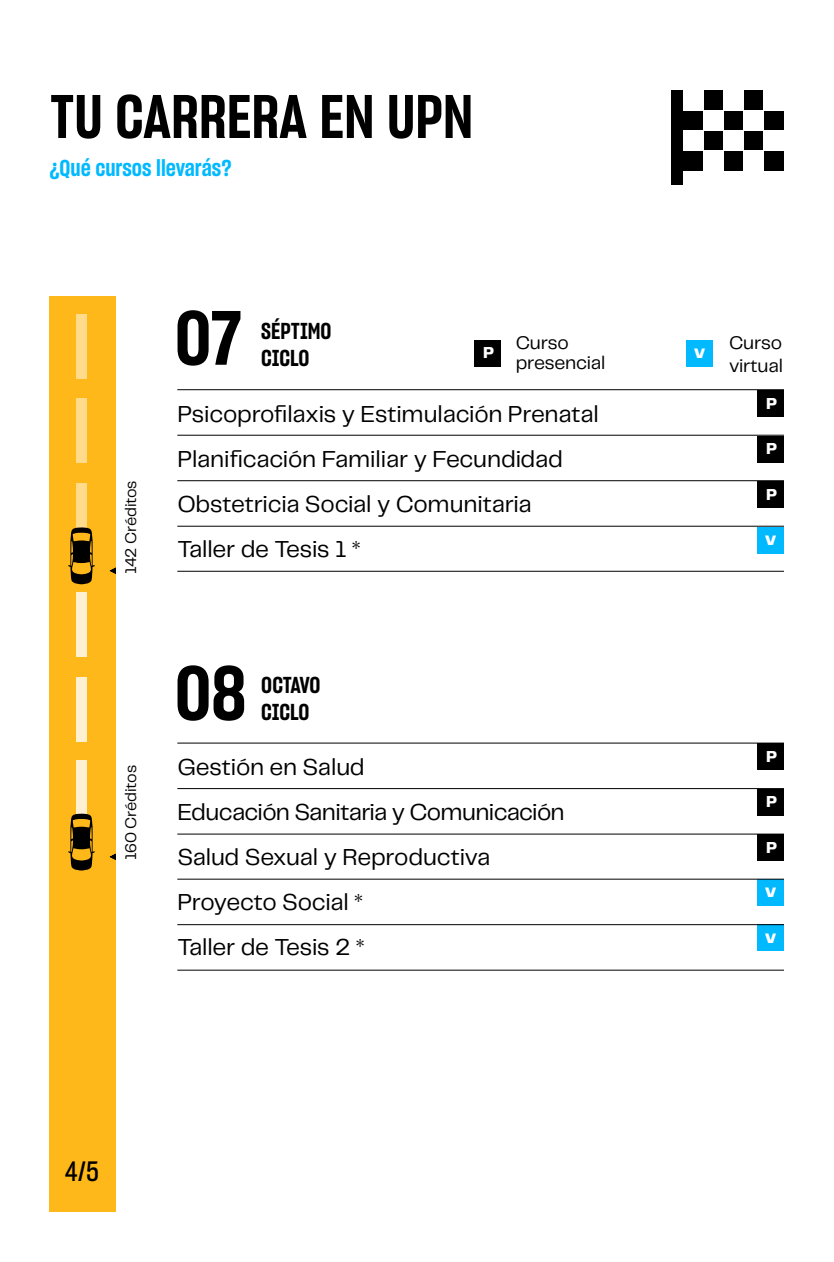
<style>
.page{position:relative;width:834px;height:1262px;background:#fff}
.page>*{position:absolute;margin:0;border:0;box-sizing:border-box;transform-origin:0 0}
.t1{font:75px "Sharp Grotesk Semi Bold 15";color:#000}
.t2{font:60px "Sharp Grotesk Semi Bold 15";color:#000}
.t3{font:27.5px "Sharp Grotesk Medium 15";color:#000}
.t4{font:24px/45px "PP Telegraf";letter-spacing:-.01em;color:#000}
.t5{font:22.5px/27px "Sharp Grotesk Semi Bold 15";letter-spacing:-.01em;color:#000}
.t6{font:22.5px "Sharp Grotesk Semi Bold 15";color:#00b9ff}
.t7{font:19px/20px "PP Telegraf";letter-spacing:-.01em;color:#000}
.t8{font:800 19px "Telegraf";color:#fff}
.t9{font:800 16.5px "Telegraf";color:#fff}
.t10{font:16px "PP Telegraf";letter-spacing:-.01em;color:#000}
</style>
<div class="page">
<div style="left:474px;top:340px;width:27px;height:27px;background:#000"></div>
<div style="left:757px;top:436px;width:27px;height:27px;background:#000"></div>
<div style="left:757px;top:481px;width:27px;height:27px;background:#000"></div>
<div style="left:757px;top:390px;width:27px;height:27px;background:#000"></div>
<div style="left:686px;top:340px;width:27px;height:27px;background:#00b9ff"></div>
<div style="left:49px;top:296px;width:67px;height:916px;background:#ffb819"></div>
<div style="left:76px;top:677px;width:11px;height:65px;background:#fff0d1"></div>
<div style="left:76px;top:760px;width:11px;height:57px;background:#fff0d1"></div>
<div style="left:76px;top:592px;width:11px;height:65px;background:#fff0d1"></div>
<div style="left:76px;top:399px;width:11px;height:64px;background:#ffdb8b"></div>
<div style="left:76px;top:483px;width:11px;height:47px;background:#ffdb8b"></div>
<div style="left:76px;top:314px;width:11px;height:65px;background:#ffdb8b"></div>
<svg style="left:109px;top:567px;width:7px;height:7px"></svg>
<svg style="left:109px;top:853px;width:7px;height:7px"></svg>
<div style="left:703px;top:90px;width:20px;height:20px;background:#000"></div>
<div style="left:744px;top:90px;width:20px;height:20px;background:#000"></div>
<div style="left:683px;top:110px;width:20px;height:20px;background:#000"></div>
<div style="left:723px;top:110px;width:21px;height:20px;background:#000"></div>
<div style="left:764px;top:110px;width:20px;height:20px;background:#000"></div>
<div style="left:703px;top:130px;width:20px;height:20px;background:#000"></div>
<div style="left:744px;top:130px;width:20px;height:20px;background:#000"></div>
<div style="left:683px;top:150px;width:20px;height:20px;background:#000"></div>
<div style="left:723px;top:150px;width:21px;height:20px;background:#000"></div>
<div style="left:764px;top:150px;width:20px;height:20px;background:#000"></div>
<div style="left:671px;top:90px;width:12px;height:94px;background:#000"></div>
<svg style="left:68px;top:527px;width:27px;height:57px"></svg>
<svg style="left:68px;top:813px;width:27px;height:58px"></svg>
<div style="left:757px;top:879px;width:27px;height:27px;background:#00b9ff"></div>
<div style="left:757px;top:925px;width:27px;height:26px;background:#00b9ff"></div>
<div style="left:757px;top:789px;width:27px;height:27px;background:#000"></div>
<div style="left:757px;top:743px;width:27px;height:27px;background:#000"></div>
<div style="left:757px;top:834px;width:27px;height:27px;background:#000"></div>
<div style="left:757px;top:527px;width:27px;height:27px;background:#00b9ff"></div>
<hr style="left:177px;top:435px;width:607px;height:1px;background:#000">
<hr style="left:177px;top:389px;width:607px;height:1px;background:#000">
<hr style="left:177px;top:480px;width:607px;height:1px;background:#000">
<hr style="left:177px;top:526px;width:607px;height:1px;background:#000">
<hr style="left:177px;top:571px;width:607px;height:1px;background:#000">
<hr style="left:177px;top:743px;width:607px;height:1px;background:#000">
<hr style="left:177px;top:834px;width:607px;height:1px;background:#000">
<hr style="left:177px;top:788px;width:607px;height:1px;background:#000">
<hr style="left:177px;top:879px;width:607px;height:1px;background:#000">
<hr style="left:177px;top:924px;width:607px;height:1px;background:#000">
<hr style="left:177px;top:970px;width:607px;height:1px;background:#000">
<h2 class="t2" style="left:50px;top:75px;width:425px">TU CARRERA EN UPN</h2>
<p class="t6" style="left:49px;top:152px;width:184px">¿Qué cursos llevarás?</p>
<h1 class="t1" style="left:175px;top:286px;width:68px">07</h1>
<p class="t5" style="left:261px;top:317px;width:72px">SÉPTIMO<br>CICLO</p>
<p class="t9" style="left:483px;top:342px;width:12px">P</p>
<p class="t7" style="left:516px;top:332px;width:91px">Curso presencial</p>
<p class="t7" style="left:729px;top:330px;width:55px;line-height:22.8px">Curso virtual</p>
<p class="t8" style="left:694px;top:339px;width:13px">v</p>
<p class="t10" style="left:120px;top:574px;width:95px;rotate:-90deg">142 Créditos</p>
<p class="t10" style="left:120px;top:860px;width:97px;rotate:-90deg">160 Créditos</p>
<p class="t4" style="left:177px;top:391px;width:423px">Psicoprofilaxis y Estimulación Prenatal Planificación Familiar y Fecundidad Obstetricia Social y Comunitaria<br>Taller de Tesis 1 *</p>
<h1 class="t1" style="left:175px;top:641px;width:73px">08</h1>
<p class="t5" style="left:261px;top:670px;width:61px">OCTAVO<br>CICLO</p>
<p class="t4" style="left:177px;top:744px;width:389px">Gestión en Salud<br>Educación Sanitaria y Comunicación<br>Salud Sexual y Reproductiva<br>Proyecto Social *<br>Taller de Tesis 2 *</p>
<p class="t3" style="left:65px;top:1152px;width:36px">4/5</p>
<p class="t9" style="left:766px;top:392px;width:12px">P</p>
<p class="t9" style="left:766px;top:437px;width:12px">P</p>
<p class="t9" style="left:766px;top:483px;width:12px">P</p>
<p class="t8" style="left:765px;top:526px;width:13px">v</p>
<p class="t9" style="left:766px;top:745px;width:12px">P</p>
<p class="t9" style="left:766px;top:790px;width:12px">P</p>
<p class="t9" style="left:766px;top:836px;width:12px">P</p>
<p class="t8" style="left:765px;top:878px;width:13px">v</p>
<p class="t8" style="left:765px;top:924px;width:13px">v</p>
</div>
